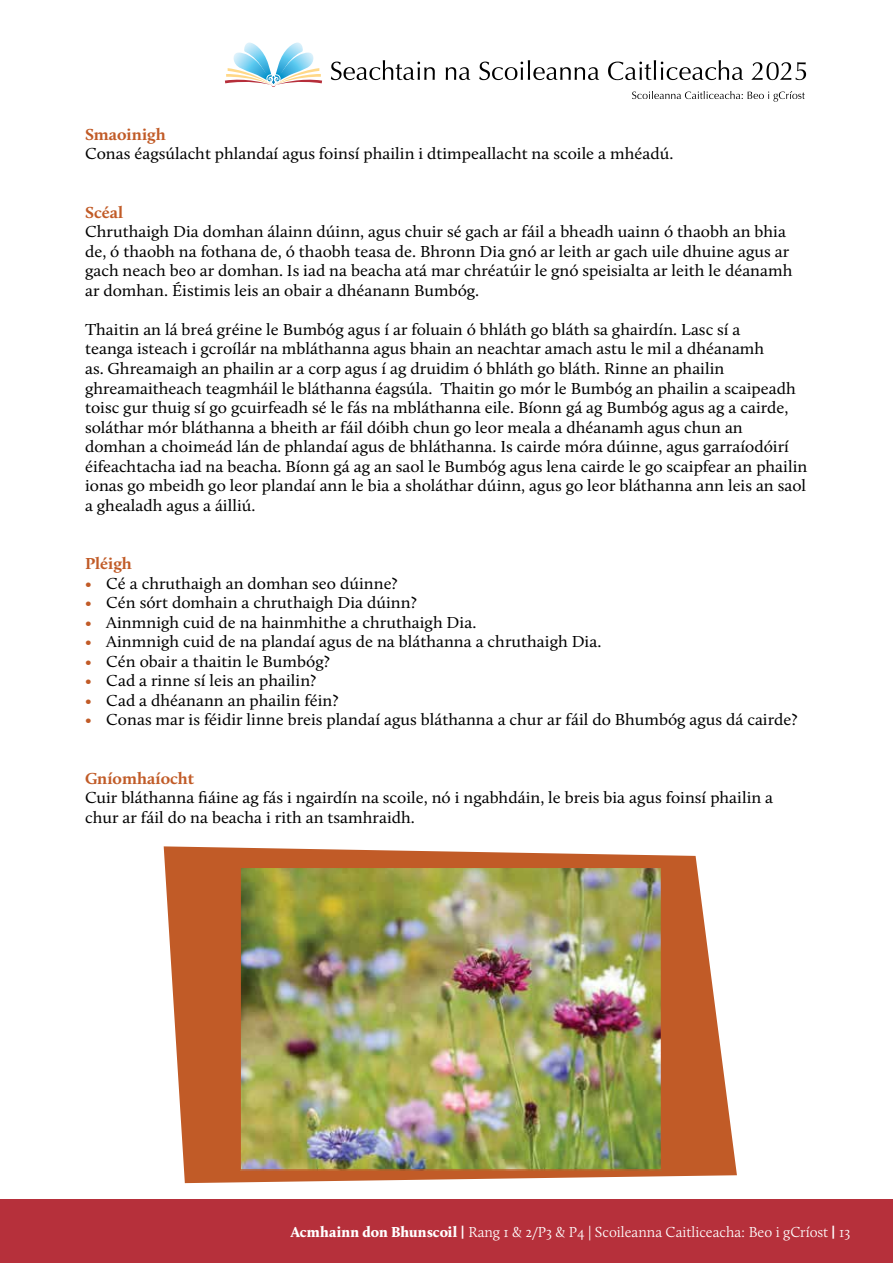
<style>
.page{position:relative;width:893px;height:1263px;background:#fff}
.page>*{position:absolute;margin:0;border:0;box-sizing:border-box;transform-origin:0 0}
.t1{font:16.5px/19.5px "Calluna";color:#000;scale:1.05 1}
.t2{font:700 16.5px "Calluna";color:#c15b27;scale:1.05 1}
.t3{font:300 15px "Calluna";color:#fff}
.s1{color:#c15b27}
.s2{font-weight:900}
.s3{font-family:"Karmina";font-weight:700}
</style>
<div class="page">
<div style="left:0;top:1199px;width:893px;height:64px;background:#b6303b"></div>
<svg style="left:225px;top:43px;width:97px;height:44px"></svg>
<svg style="left:632px;top:91px;width:173px;height:11px"></svg>
<svg style="left:331px;top:60px;width:104px;height:20px"></svg>
<svg style="left:446px;top:67px;width:24px;height:13px"></svg>
<svg style="left:479px;top:60px;width:120px;height:20px"></svg>
<svg style="left:608px;top:60px;width:135px;height:20px"></svg>
<svg style="left:751px;top:62px;width:55px;height:18px"></svg>
<svg style="left:164px;top:846px;width:573px;height:337px;fill:#c15b27"></svg>
<img style="left:242px;top:869px;width:417px;height:299px">
<div style="left:239px;top:866px;width:423px;height:305px;border:2px solid #c15b27"></div>
<p class="t2" style="left:85px;top:124px;width:79px">Smaoinigh</p>
<p class="t1" style="left:85px;top:144px;width:562px">Conas éagsúlacht phlandaí agus foinsí phailin i dtimpeallacht na scoile a mhéadú.</p>
<p class="t2" style="left:85px;top:202px;width:38px">Scéal</p>
<p class="t1" style="left:85px;top:222px;width:675px">Chruthaigh Dia domhan álainn dúinn, agus chuir sé gach ar fáil a bheadh uainn ó thaobh an bhia de, ó thaobh na fothana de, ó thaobh teasa de. Bhronn Dia gnó ar leith ar gach uile dhuine agus ar gach neach beo ar domhan. Is iad na beacha atá mar chréatúir le gnó speisialta ar leith le déanamh ar domhan. Éistimis leis an obair a dhéanann Bumbóg.</p>
<p class="t1" style="left:85px;top:320px;width:689px">Thaitin an lá breá gréine le Bumbóg agus í ar foluain ó bhláth go bláth sa ghairdín. Lasc sí a<br>teanga isteach i gcroílár na mbláthanna agus bhain an neachtar amach astu le mil a dhéanamh<br>as. Ghreamaigh an phailin ar a corp agus í ag druidim ó bhláth go bláth. Rinne an phailin ghreamaitheach teagmháil le bláthanna éagsúla. Thaitin go mór le Bumbóg an phailin a scaipeadh toisc gur thuig sí go gcuirfeadh sé le fás na mbláthanna eile. Bíonn gá ag Bumbóg agus ag a cairde, soláthar mór bláthanna a bheith ar fáil dóibh chun go leor meala a dhéanamh agus chun an domhan a choimeád lán de phlandaí agus de bhláthanna. Is cairde móra dúinne, agus garraíodóirí éifeachtacha iad na beacha. Bíonn gá ag an saol le Bumbóg agus lena cairde le go scaipfear an phailin ionas go mbeidh go leor plandaí ann le bia a sholáthar dúinn, agus go leor bláthanna ann leis an saol a ghealadh agus a áilliú.</p>
<p class="t2" style="left:85px;top:553px;width:46px">Pléigh</p>
<p class="t1" style="left:85px;top:573px;width:299px"><span class="s1">•</span> Cé a chruthaigh an domhan seo dúinne?</p>
<p class="t1" style="left:85px;top:593px;width:317px"><span class="s1">•</span> Cén sórt domhain a chruthaigh Dia dúinn?</p>
<p class="t1" style="left:85px;top:612px;width:374px"><span class="s1">•</span> Ainmnigh cuid de na hainmhithe a chruthaigh Dia.</p>
<p class="t1" style="left:85px;top:632px;width:493px"><span class="s1">•</span> Ainmnigh cuid de na plandaí agus de na bláthanna a chruthaigh Dia.</p>
<p class="t1" style="left:85px;top:651px;width:235px"><span class="s1">•</span> Cén obair a thaitin le Bumbóg?</p>
<p class="t1" style="left:85px;top:671px;width:222px"><span class="s1">•</span> Cad a rinne sí leis an phailin?</p>
<p class="t1" style="left:85px;top:690px;width:243px"><span class="s1">•</span> Cad a dhéanann an phailin féin?</p>
<p class="t1" style="left:85px;top:710px;width:680px"><span class="s1">•</span> Conas mar is féidir linne breis plandaí agus bláthanna a chur ar fáil do Bhumbóg agus dá cairde?</p>
<p class="t2" style="left:85px;top:768px;width:106px">Gníomhaíocht</p>
<p class="t1" style="left:85px;top:788px;width:657px">Cuir bláthanna fiáine ag fás i ngairdín na scoile, nó i ngabhdáin, le breis bia agus foinsí phailin a chur ar fáil do na beacha i rith an tsamhraidh.</p>
<p class="t3" style="left:291px;top:1223px;width:561px"><span class="s2">Acmhainn don Bhunscoil</span> <span class="s3">|</span> Rang 1 &amp; 2/P3 &amp; P4 | Scoileanna Caitliceacha: Beo i gCríost <span class="s3">|</span> 13</p>
</div>
